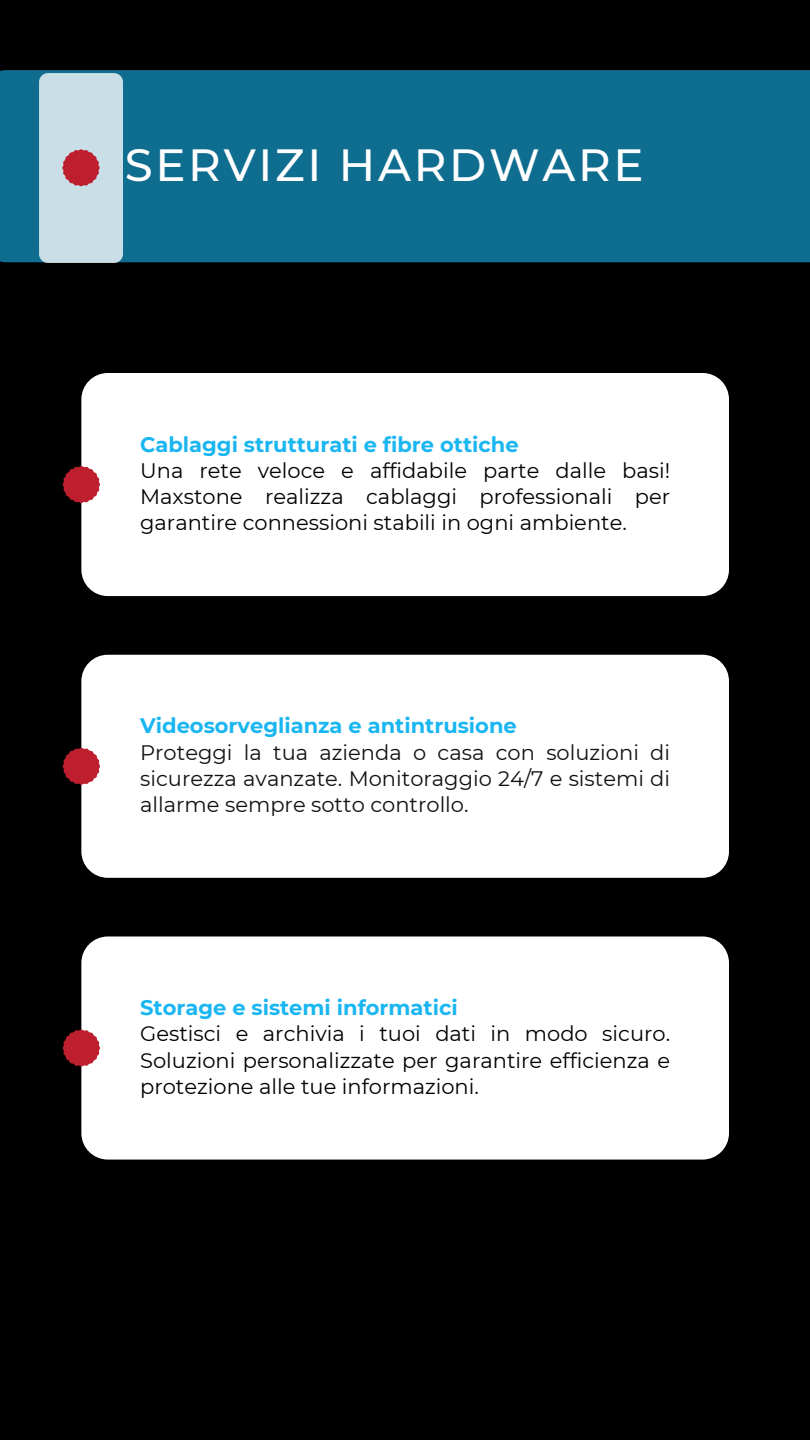
<style>
.page{position:relative;width:810px;height:1440px;background:#000}
.page>*{position:absolute;margin:0;border:0;box-sizing:border-box;transform-origin:0 0}
.t1{font:500 45px "Montserrat";letter-spacing:.06em;color:#fff}
.t2{font:21px/26.2px "Montserrat";color:#000;text-align:justify}
.t3{font:21px/26.2px "Montserrat";color:#121212;text-align:justify}
.t4{font:700 21px "Montserrat";color:#1ab6f1}
</style>
<div class="page">
<div style="left:81px;top:936px;width:648px;height:224px;background:#fff;border-radius:26px"></div>
<svg style="left:63px;top:1029px;width:37px;height:38px"></svg>
<div style="left:81px;top:655px;width:648px;height:223px;background:#fff;border-radius:26px"></div>
<svg style="left:63px;top:748px;width:37px;height:37px"></svg>
<div style="left:81px;top:373px;width:648px;height:223px;background:#fff;border-radius:26px"></div>
<svg style="left:63px;top:466px;width:37px;height:37px"></svg>
<div style="left:0;top:70px;width:810px;height:192px;background:#0f6d90"></div>
<div style="left:39px;top:73px;width:84px;height:189px;background:#c9dee6"></div>
<svg style="left:62px;top:149px;width:38px;height:37px"></svg>
<p class="t1" style="left:125px;top:138px;width:520px">SERVIZI HARDWARE</p>
<p class="t4" style="left:140px;top:431px;width:380px">Cablaggi strutturati e fibre ottiche</p>
<p class="t2" style="left:140px;top:457px;width:532px">Una rete veloce e affidabile parte dalle basi!<br>Maxstone realizza cablaggi professionali per garantire connessioni stabili in ogni ambiente.</p>
<p class="t4" style="left:140px;top:713px;width:378px">Videosorveglianza e antintrusione</p>
<p class="t3" style="left:140px;top:739px;width:532px">Proteggi la tua azienda o casa con soluzioni di sicurezza avanzate. Monitoraggio 24/7 e sistemi di allarme sempre sotto controllo.</p>
<p class="t4" style="left:140px;top:995px;width:319px">Storage e sistemi informatici</p>
<h1 class="t2" style="left:140px;top:1021px;width:532px">Gestisci e archivia i tuoi dati in modo sicuro.<br>Soluzioni personalizzate per garantire efficienza e protezione alle tue informazioni.</h1>
</div>
